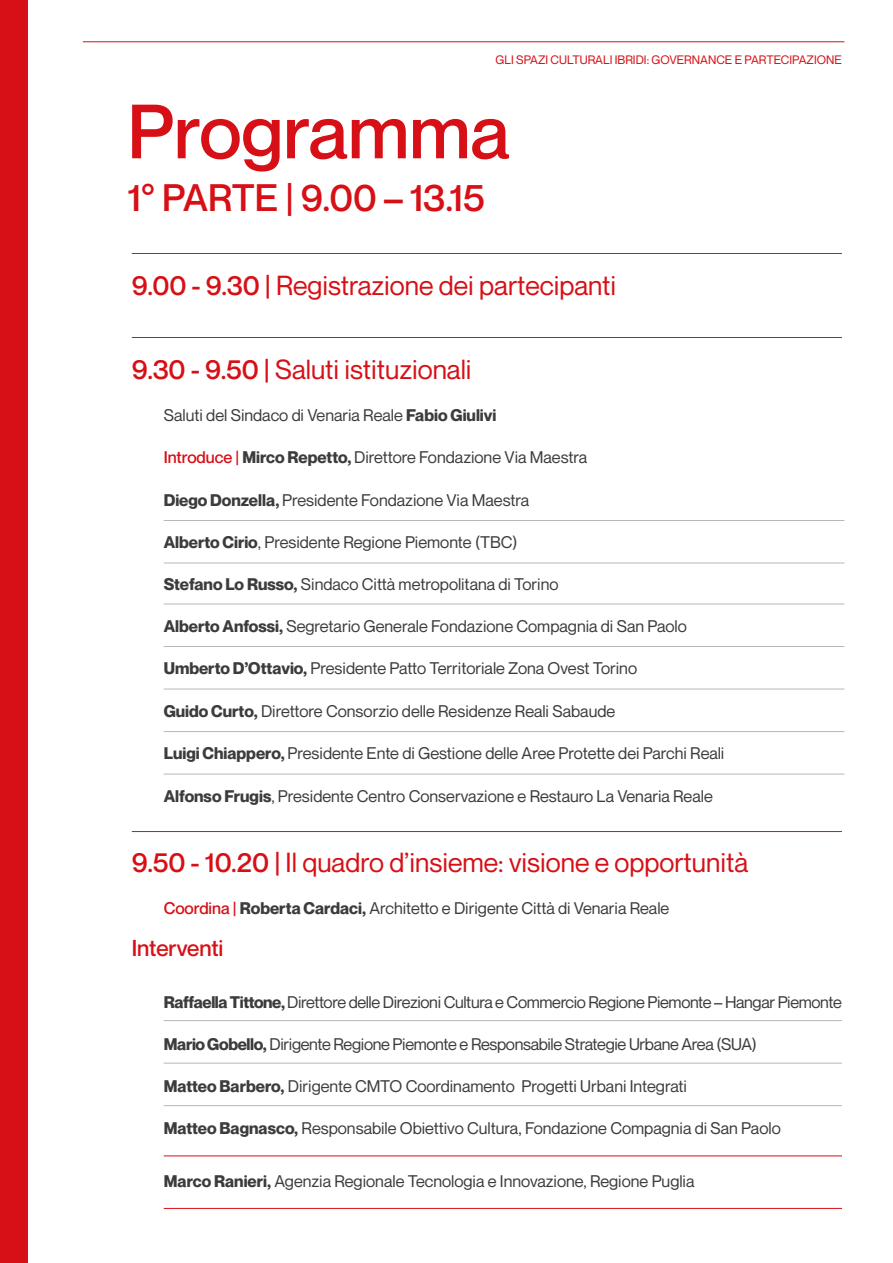
<style>
.page{position:relative;width:893px;height:1263px;background:#fff}
.page>*{position:absolute;margin:0;border:0;box-sizing:border-box;transform-origin:0 0}
.t1{font:500 75px "Neue Montreal";color:#d61016}
.t2{font:500 37.5px "Neue Montreal";color:#d61016}
.t3{font:27px "Neue Montreal";color:#d61016}
.t4{font:500 22.5px "Neue Montreal";color:#d61016}
.t5{font:16.5px "Neue Montreal";color:#3c3c3c}
.t6{font:16.5px "Neue Montreal";letter-spacing:-.02em;color:#3c3c3c}
.t7{font:12px "Neue Montreal";color:#d61016}
.s1{font-weight:500}
.s2{font-weight:700}
.s3{font-weight:500;color:#d61016}
</style>
<div class="page">
<hr style="left:83px;top:42px;width:761px;height:1px;background:#d61016">
<div style="left:0;top:0;width:28px;height:1263px;background:#d61016"></div>
<hr style="left:164px;top:520px;width:680px;height:1px;background:#b9b6b6">
<hr style="left:164px;top:563px;width:680px;height:1px;background:#b9b6b6">
<hr style="left:164px;top:604px;width:680px;height:1px;background:#b9b6b6">
<hr style="left:164px;top:646px;width:680px;height:1px;background:#b9b6b6">
<hr style="left:164px;top:689px;width:680px;height:1px;background:#b9b6b6">
<hr style="left:164px;top:731px;width:680px;height:1px;background:#b9b6b6">
<hr style="left:164px;top:774px;width:680px;height:1px;background:#b9b6b6">
<hr style="left:132px;top:831px;width:710px;height:1px;background:#d61016">
<hr style="left:132px;top:337px;width:710px;height:1px;background:#d61016">
<hr style="left:132px;top:253px;width:710px;height:1px;background:#d61016">
<hr style="left:164px;top:1020px;width:678px;height:1px;background:#b9b6b6">
<hr style="left:164px;top:1063px;width:678px;height:1px;background:#b9b6b6">
<hr style="left:164px;top:1105px;width:678px;height:1px;background:#b9b6b6">
<hr style="left:164px;top:1155px;width:678px;height:1px;background:#d61016">
<hr style="left:164px;top:1208px;width:678px;height:1px;background:#d61016">
<p class="t7" style="left:495px;top:52px;width:348px">GLI SPAZI CULTURALI IBRIDI: GOVERNANCE E PARTECIPAZIONE</p>
<h1 class="t1" style="left:128px;top:86px;width:384px">Programma</h1>
<h2 class="t2" style="left:128px;top:175px;width:359px">1° PARTE | 9.00 – 13.15</h2>
<h3 class="t3" style="left:132px;top:269px;width:486px"><span class="s1">9.00 - 9.30 |</span> Registrazione dei partecipanti</h3>
<h3 class="t3" style="left:132px;top:353px;width:341px"><span class="s1">9.30 - 9.50 |</span> Saluti istituzionali</h3>
<p class="t5" style="left:164px;top:405px;width:334px">Saluti del Sindaco di Venaria Reale <span class="s2">Fabio Giulivi</span></p>
<p class="t5" style="left:164px;top:447px;width:425px"><span class="s3">Introduce |</span> <span class="s2">Mirco Repetto,</span> Direttore Fondazione Via Maestra</p>
<p class="t5" style="left:164px;top:490px;width:367px"><span class="s2">Diego Donzella,</span> Presidente Fondazione Via Maestra</p>
<p class="t5" style="left:164px;top:532px;width:355px"><span class="s2">Alberto Cirio</span>, Presidente Regione Piemonte (TBC)</p>
<p class="t5" style="left:164px;top:574px;width:396px"><span class="s2">Stefano Lo Russo,</span> Sindaco Città metropolitana di Torino</p>
<p class="t5" style="left:164px;top:616px;width:525px"><span class="s2">Alberto Anfossi,</span> Segretario Generale Fondazione Compagnia di San Paolo</p>
<p class="t5" style="left:164px;top:658px;width:475px"><span class="s2">Umberto D’Ottavio,</span> Presidente Patto Territoriale Zona Ovest Torino</p>
<p class="t5" style="left:164px;top:701px;width:453px"><span class="s2">Guido Curto,</span> Direttore Consorzio delle Residenze Reali Sabaude</p>
<p class="t5" style="left:164px;top:743px;width:562px"><span class="s2">Luigi Chiappero,</span> Presidente Ente di Gestione delle Aree Protette dei Parchi Reali</p>
<p class="t5" style="left:164px;top:786px;width:551px"><span class="s2">Alfonso Frugis</span>, Presidente Centro Conservazione e Restauro La Venaria Reale</p>
<h3 class="t3" style="left:132px;top:846px;width:618px"><span class="s1">9.50 - 10.20 |</span> Il quadro d’insieme: visione e opportunità</h3>
<p class="t5" style="left:164px;top:898px;width:507px"><span class="s3">Coordina |</span> <span class="s2">Roberta Cardaci,</span> Architetto e Dirigente Città di Venaria Reale</p>
<h3 class="t4" style="left:132px;top:935px;width:93px">Interventi</h3>
<p class="t6" style="left:164px;top:992px;width:680px"><span class="s2">Raffaella Tittone,</span> Direttore delle Direzioni Cultura e Commercio Regione Piemonte – Hangar Piemonte</p>
<p class="t6" style="left:164px;top:1034px;width:595px"><span class="s2">Mario Gobello,</span> Dirigente Regione Piemonte e Responsabile Strategie Urbane Area (SUA)</p>
<p class="t5" style="left:164px;top:1076px;width:525px"><span class="s2">Matteo Barbero,</span> Dirigente CMTO Coordinamento Progetti Urbani Integrati</p>
<p class="t5" style="left:164px;top:1118px;width:618px"><span class="s2">Matteo Bagnasco,</span> Responsabile Obiettivo Cultura, Fondazione Compagnia di San Paolo</p>
<p class="t5" style="left:164px;top:1171px;width:532px"><span class="s2">Marco Ranieri,</span> Agenzia Regionale Tecnologia e Innovazione, Regione Puglia</p>
</div>
